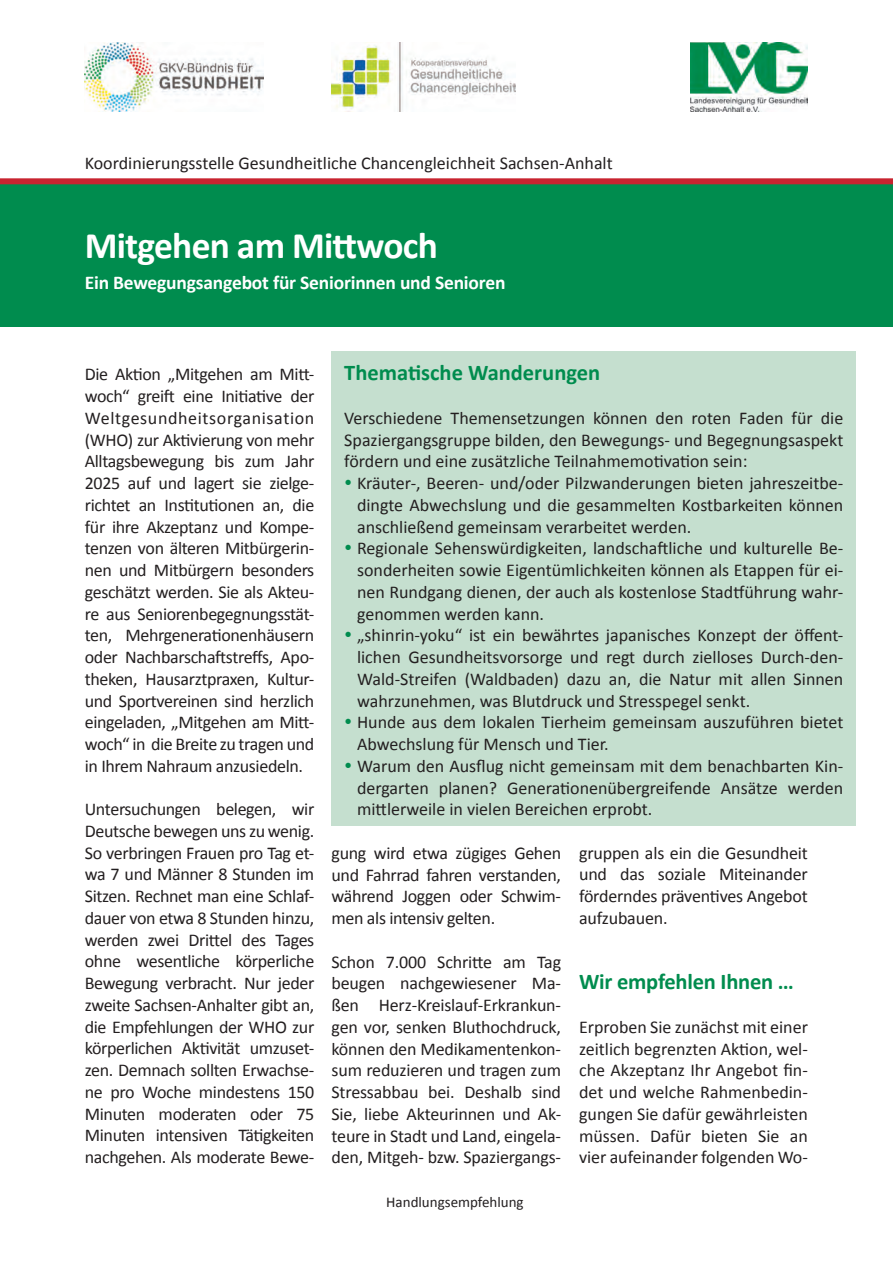
<style>
.page{position:relative;width:893px;height:1263px;background:#fff}
.page>*{position:absolute;margin:0;border:0;box-sizing:border-box;transform-origin:0 0}
.t1{font:700 37.5px "Calibri";letter-spacing:-.02em;color:#fff}
.t2{font:700 22.5px "Calibri";letter-spacing:-.01em;color:#008c4e}
.t3{font:700 19.5px "Calibri";letter-spacing:-.01em;color:#fff}
.t4{font:18px/21.8px "Calibri";color:#231f20;text-align:justify}
.t5{font:15px "Calibri";color:#231f20}
</style>
<div class="page">
<div style="left:0;top:184px;width:893px;height:143px;background:#008c4e"></div>
<div style="left:0;top:178px;width:893px;height:6px;background:#c82430"></div>
<img style="left:85px;top:43px;width:179px;height:69px">
<img style="left:332px;top:43px;width:184px;height:69px">
<img style="left:691px;top:43px;width:117px;height:69px">
<div style="left:332px;top:351px;width:524px;height:475px;background:#c5dfcf"></div>
<p class="t4" style="left:85px;top:151px;width:529px">Koordinierungsstelle Gesundheitliche Chancengleichheit Sachsen-Anhalt</p>
<h1 class="t1" style="left:85px;top:223px;width:355px">Mitgehen am Mittwoch</h1>
<p class="t3" style="left:85px;top:271px;width:422px">Ein Bewegungsangebot für Seniorinnen und Senioren</p>
<p class="t4" style="left:85px;top:363px;width:231px">Die Aktion „Mitgehen am Mitt&shy;woch“ greift eine Initiative der Weltgesundheitsorganisation (WHO) zur Aktivierung von mehr Alltagsbewegung bis zum Jahr 2025 auf und lagert sie zielge&shy;richtet an Institutionen an, die für ihre Akzeptanz und Kompe&shy;tenzen von älteren Mitbürgerin&shy;nen und Mitbürgern besonders geschätzt werden. Sie als Akteu&shy;re aus Seniorenbegegnungsstät&shy;ten, Mehrgenerationenhäusern oder Nachbarschaftstreffs, Apo&shy;theken, Hausarztpraxen, Kultur&shy;und Sportvereinen sind herzlich eingeladen, „Mitgehen am Mitt&shy;woch“ in die Breite zu tragen und in Ihrem Nahraum anzusiedeln.</p>
<p class="t4" style="left:85px;top:797px;width:231px">Untersuchungen belegen, wir Deutsche bewegen uns zu wenig.<br>So verbringen Frauen pro Tag et&shy;wa 7 und Männer 8 Stunden im Sitzen. Rechnet man eine Schlaf&shy;dauer von etwa 8 Stunden hinzu, werden zwei Drittel des Tages ohne wesentliche körperliche Bewegung verbracht. Nur jeder zweite Sachsen-Anhalter gibt an, die Empfehlungen der WHO zur körperlichen Aktivität umzuset&shy;zen. Demnach sollten Erwachse&shy;ne pro Woche mindestens 150<br>Minuten moderaten oder 75<br>Minuten intensiven Tätigkeiten nachgehen. Als moderate Bewe-</p>
<p class="t2" style="left:344px;top:359px;width:257px">Thematische Wanderungen</p>
<p class="t4" style="left:344px;top:406px;width:501px">Verschiedene Themensetzungen können den roten Faden für die Spaziergangsgruppe bilden, den Bewegungs- und Begegnungsaspekt fördern und eine zusätzliche Teilnahmemotivation sein:</p>
<p class="t4" style="left:357px;top:471px;width:488px;text-align:left">Kräuter-, Beeren- und/oder Pilzwanderungen bieten jahreszeitbe&shy;dingte Abwechslung und die gesammelten Kostbarkeiten können anschließend gemeinsam verarbeitet werden.<br>Regionale Sehenswürdigkeiten, landschaftliche und kulturelle Be&shy;sonderheiten sowie Eigentümlichkeiten können als Etappen für ei&shy;nen Rundgang dienen, der auch als kostenlose Stadtführung wahr&shy;genommen werden kann.<br>„shinrin-yoku“ ist ein bewährtes japanisches Konzept der öffent&shy;lichen Gesundheitsvorsorge und regt durch zielloses Durch-den-Wald-Streifen (Waldbaden) dazu an, die Natur mit allen Sinnen wahrzunehmen, was Blutdruck und Stresspegel senkt.<br>Hunde aus dem lokalen Tierheim gemeinsam auszuführen bietet Abwechslung für Mensch und Tier.<br>Warum den Ausflug nicht gemeinsam mit dem benachbarten Kin&shy;dergarten planen? Generationenübergreifende Ansätze werden mittlerweile in vielen Bereichen erprobt.</p>
<p class="t4" style="left:332px;top:841px;width:231px">gung wird etwa zügiges Gehen und Fahrrad fahren verstanden, während Joggen oder Schwim&shy;men als intensiv gelten.</p>
<p class="t4" style="left:332px;top:950px;width:231px">Schon 7.000 Schritte am Tag beugen nachgewiesener Ma&shy;ßen Herz-Kreislauf-Erkrankun&shy;gen vor, senken Bluthochdruck, können den Medikamentenkon&shy;sum reduzieren und tragen zum Stressabbau bei. Deshalb sind Sie, liebe Akteurinnen und Ak&shy;teure in Stadt und Land, eingela&shy;den, Mitgeh- bzw. Spaziergangs-</p>
<p class="t5" style="left:386px;top:1192px;width:139px">Handlungsempfehlung</p>
<p class="t4" style="left:579px;top:841px;width:230px">gruppen als ein die Gesundheit und das soziale Miteinander förderndes präventives Angebot aufzubauen.</p>
<p class="t2" style="left:579px;top:968px;width:216px">Wir empfehlen Ihnen …</p>
<p class="t4" style="left:579px;top:1015px;width:230px">Erproben Sie zunächst mit einer zeitlich begrenzten Aktion, wel&shy;che Akzeptanz Ihr Angebot fin&shy;det und welche Rahmenbedin&shy;gungen Sie dafür gewährleisten müssen. Dafür bieten Sie an vier aufeinander folgenden Wo-</p>
</div>
